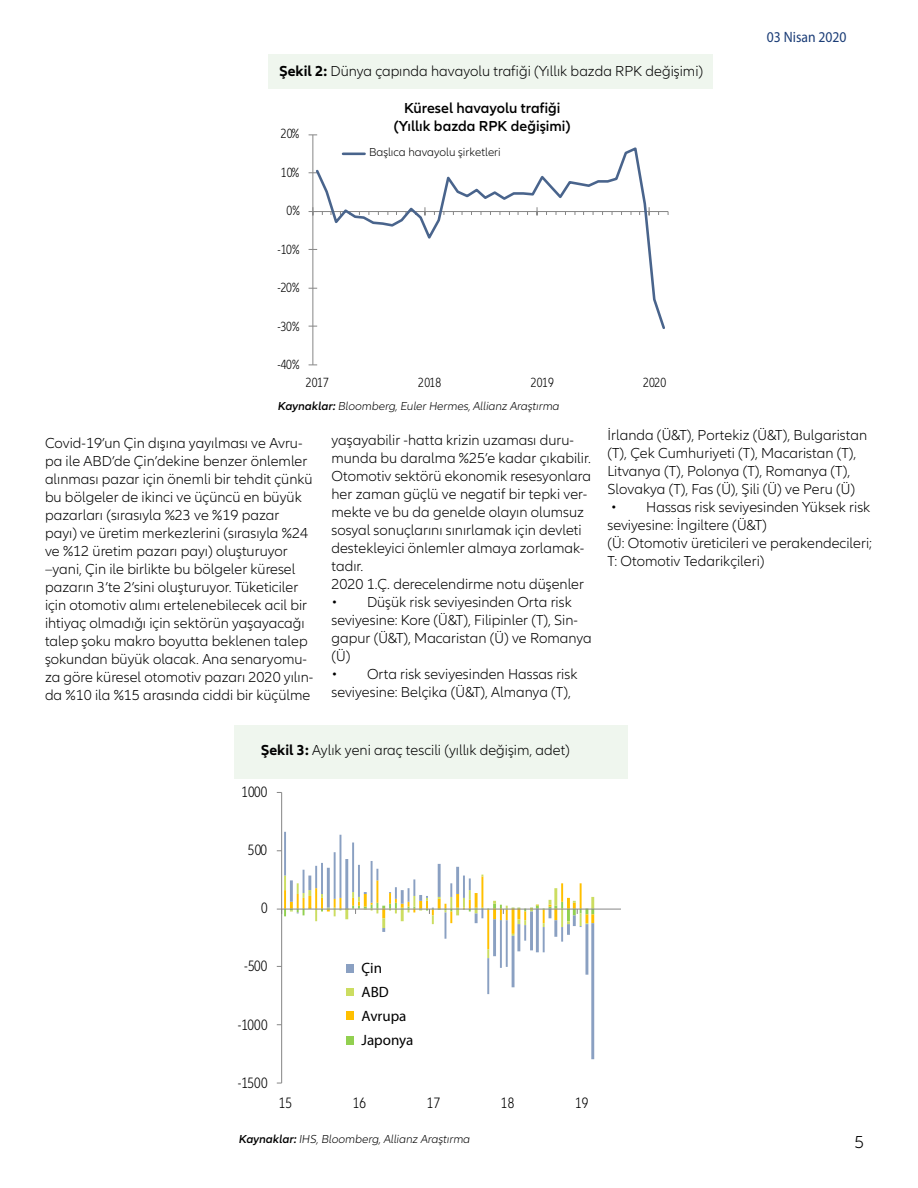
<style>
.page{position:relative;width:918px;height:1188px;background:#fff}
.page>*{position:absolute;margin:0;border:0;box-sizing:border-box;transform-origin:0 0}
.t1{font:300 18px "Allianz Neo";color:#000}
.t2{font:300 condensed 15.6px "Allianz Neo";letter-spacing:.015em;color:#000}
.t3{font:300 15px/18px "Allianz Neo";color:#000}
.t4{font:600 15px/18px "Allianz Neo";color:#000;text-align:center}
.t5{font:15px/24px "Myriad Pro";color:#000}
.t6{font:15px "Myriad Pro";color:#1b3d77;scale:.91 1}
.t7{font:300 condensed 13.8px "Allianz Neo";letter-spacing:.015em;color:#000}
.t8{font:300 12px "Allianz Neo";color:#000}
.s1{font-weight:700}
.s2{font-weight:600}
</style>
<div class="page">
<div style="left:268px;top:54px;width:445px;height:35px;background:#eff6ee"></div>
<div style="left:235px;top:725px;width:393px;height:54px;background:#eff6ee"></div>
<hr style="left:487px;top:910px;width:2px;height:39px;background:#ffc000">
<svg style="left:487px;top:949px;width:2px;height:9px"></svg>
<hr style="left:284px;top:832px;width:2px;height:44px;background:#8aa0c2">
<hr style="left:315px;top:866px;width:2px;height:22px;background:#8aa0c2">
<hr style="left:321px;top:863px;width:2px;height:31px;background:#8aa0c2">
<hr style="left:327px;top:868px;width:3px;height:40px;background:#8aa0c2">
<hr style="left:334px;top:852px;width:2px;height:47px;background:#8aa0c2">
<hr style="left:340px;top:835px;width:1px;height:63px;background:#8aa0c2">
<hr style="left:345px;top:859px;width:3px;height:50px;background:#8aa0c2">
<hr style="left:352px;top:843px;width:2px;height:49px;background:#8aa0c2">
<hr style="left:358px;top:865px;width:2px;height:32px;background:#8aa0c2">
<hr style="left:371px;top:861px;width:2px;height:42px;background:#8aa0c2">
<hr style="left:438px;top:864px;width:3px;height:33px;background:#8aa0c2">
<hr style="left:456px;top:867px;width:3px;height:27px;background:#8aa0c2">
<hr style="left:487px;top:958px;width:2px;height:36px;background:#8aa0c2">
<hr style="left:493px;top:919px;width:3px;height:37px;background:#8aa0c2">
<hr style="left:500px;top:920px;width:2px;height:48px;background:#8aa0c2">
<hr style="left:506px;top:920px;width:2px;height:47px;background:#8aa0c2">
<hr style="left:512px;top:936px;width:3px;height:51px;background:#8aa0c2">
<hr style="left:517px;top:924px;width:3px;height:27px;background:#8aa0c2">
<hr style="left:530px;top:912px;width:3px;height:38px;background:#8aa0c2">
<hr style="left:536px;top:909px;width:3px;height:43px;background:#8aa0c2">
<hr style="left:543px;top:927px;width:2px;height:25px;background:#8aa0c2">
<hr style="left:585px;top:924px;width:3px;height:51px;background:#8aa0c2">
<hr style="left:591px;top:923px;width:3px;height:136px;background:#8aa0c2">
<hr style="left:281px;top:792px;width:1px;height:291px;background:#868686">
<hr style="left:282px;top:909px;width:339px;height:1px;background:#868686">
<svg style="left:277px;top:869px;width:317px;height:73px"></svg>
<div style="left:346px;top:964px;width:8px;height:9px;background:#8aa0c2"></div>
<div style="left:346px;top:988px;width:8px;height:8px;background:#ccdd61"></div>
<div style="left:346px;top:1012px;width:8px;height:8px;background:#ffc000"></div>
<div style="left:346px;top:1036px;width:8px;height:9px;background:#92d050"></div>
<hr style="left:312px;top:135px;width:1px;height:230px;background:#868686">
<hr style="left:313px;top:211px;width:355px;height:1px;background:#868686">
<svg style="left:309px;top:207px;width:5px;height:9px"></svg>
<svg style="left:314px;top:147px;width:351px;height:182px"></svg>
<hr style="left:343px;top:153px;width:22px;height:2px;background:#49648c">
<p class="t3" style="left:279px;top:62px;width:426px"><span class="s1">Şekil 2:</span> Dünya çapında havayolu trafiği (Yıllık bazda RPK değişimi)</p>
<p class="t7" style="left:281px;top:126px;width:20px">20%</p>
<p class="t7" style="left:281px;top:164px;width:20px">10%</p>
<p class="t7" style="left:287px;top:203px;width:15px">0%</p>
<p class="t7" style="left:277px;top:241px;width:24px">-10%</p>
<p class="t7" style="left:277px;top:280px;width:24px">-20%</p>
<p class="t7" style="left:277px;top:318px;width:24px">-30%</p>
<p class="t7" style="left:277px;top:357px;width:24px">-40%</p>
<p class="t4" style="left:394px;top:100px;width:178px">Küresel havayolu trafiği (Yıllık bazda RPK değişimi)</p>
<p class="t8" style="left:369px;top:146px;width:133px">Başlıca havayolu şirketleri</p>
<p class="t7" style="left:306px;top:375px;width:25px">2017</p>
<p class="t7" style="left:418px;top:375px;width:25px">2018</p>
<p class="t7" style="left:531px;top:375px;width:25px">2019</p>
<p class="t7" style="left:643px;top:375px;width:25px">2020</p>
<p class="t8" style="left:278px;top:399px;width:285px"><span class="s2">Kaynaklar:</span>Bloomberg,Euler Hermes,Allianz Araştırma</p>
<p class="t6" style="left:767px;top:27px;width:89px">03 Nisan 2020</p>
<p class="t3" style="left:45px;top:434px;width:270px">Covid-19’un Çin dışına yayılması ve Avru&shy;pa ile ABD’de Çin’dekine benzer önlemler alınması pazar için önemli bir tehdit çünkü bu bölgeler de ikinci ve üçüncü en büyük pazarları (sırasıyla %23 ve %19 pazar payı) ve üretim merkezlerini (sırasıyla %24 ve %12 üretim pazarı payı) oluşturuyor –yani, Çin ile birlikte bu bölgeler küresel pazarın 3’te 2’sini oluşturuyor. Tüketiciler için otomotiv alımı ertelenebilecek acil bir ihtiyaç olmadığı için sektörün yaşayacağı talep şoku makro boyutta beklenen talep şokundan büyük olacak. Ana senaryomu&shy;za göre küresel otomotiv pazarı 2020 yılın&shy;da %10 ila %15 arasında ciddi bir küçülme</p>
<p class="t3" style="left:332px;top:431px;width:261px">yaşayabilir -hatta krizin uzaması duru&shy;munda bu daralma %25’e kadar çıkabilir.<br>Otomotiv sektörü ekonomik resesyonlara her zaman güçlü ve negatif bir tepki ver&shy;mekte ve bu da genelde olayın olumsuz sosyal sonuçlarını sınırlamak için devleti destekleyici önlemler almaya zorlamak&shy;tadır.<br>2020 1.Ç. derecelendirme notu düşenler</p>
<p class="t3" style="left:332px;top:593px;width:262px">• Düşük risk seviyesinden Orta risk seviyesine: Kore (Ü&amp;T), Filipinler (T), Sin&shy;gapur (Ü&amp;T), Macaristan (Ü) ve Romanya (Ü)</p>
<p class="t3" style="left:332px;top:665px;width:247px">• Orta risk seviyesinden Hassas risk seviyesine: Belçika (Ü&amp;T), Almanya (T),</p>
<p class="t3" style="left:261px;top:742px;width:311px"><span class="s1">Şekil 3:</span> Aylık yeni araç tescili (yıllık değişim, adet)</p>
<p class="t2" style="left:241px;top:783px;width:28px">1000</p>
<p class="t3" style="left:608px;top:427px;width:261px">İrlanda (Ü&amp;T), Portekiz (Ü&amp;T), Bulgaristan (T), Çek Cumhuriyeti (T), Macaristan (T), Litvanya (T), Polonya (T), Romanya (T), Slovakya (T), Fas (Ü), Şili (Ü) ve Peru (Ü)</p>
<p class="t3" style="left:608px;top:499px;width:266px">• Hassas risk seviyesinden Yüksek risk seviyesine: İngiltere (Ü&amp;T)<br>(Ü: Otomotiv üreticileri ve perakendecileri; T: Otomotiv Tedarikçileri)</p>
<p class="t2" style="left:248px;top:841px;width:21px">500</p>
<p class="t2" style="left:261px;top:899px;width:8px">0</p>
<p class="t2" style="left:244px;top:957px;width:25px">-500</p>
<p class="t2" style="left:238px;top:1016px;width:31px">-1000</p>
<p class="t2" style="left:238px;top:1074px;width:31px">-1500</p>
<p class="t5" style="left:362px;top:955px;width:53px">Çin<br>ABD<br>Avrupa<br>Japonya</p>
<p class="t2" style="left:279px;top:1094px;width:15px">15</p>
<p class="t2" style="left:353px;top:1094px;width:15px">16</p>
<p class="t2" style="left:427px;top:1094px;width:15px">17</p>
<p class="t2" style="left:501px;top:1094px;width:15px">18</p>
<p class="t2" style="left:575px;top:1094px;width:15px">19</p>
<p class="t8" style="left:239px;top:1132px;width:235px"><span class="s2">Kaynaklar:</span>IHS,Bloomberg,Allianz Araştırma</p>
<p class="t1" style="left:854px;top:1132px;width:11px">5</p>
</div>
